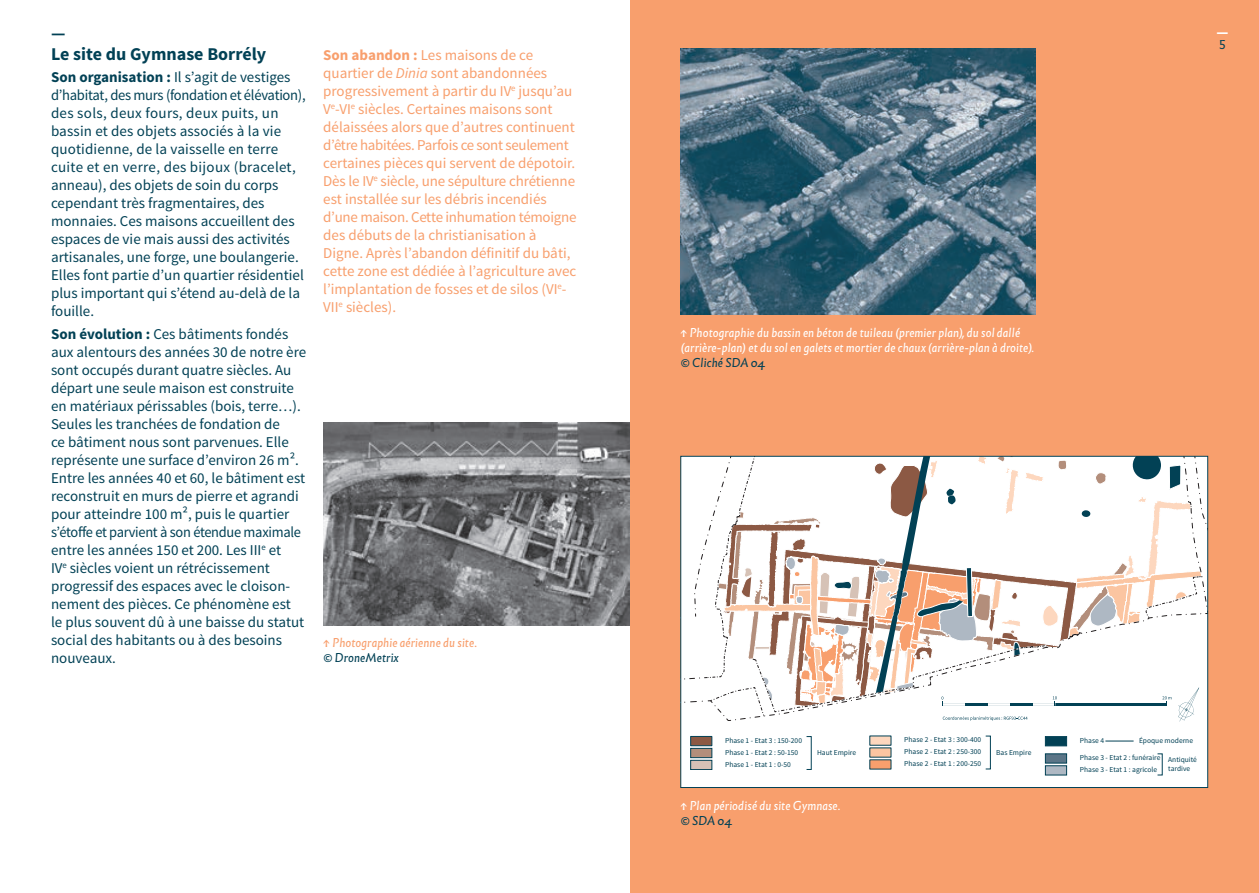
<style>
.page{position:relative;width:1259px;height:893px;background:#fff}
.page>*{position:absolute;margin:0;border:0;box-sizing:border-box;transform-origin:0 0}
.t1{font:700 18px "Source Sans Pro";color:#024155}
.t2{font:15px/18px "Source Sans Pro";color:#024155}
.t3{font:15px/18px "Source Sans Pro";color:#f89f6d}
.t4{font:900 15px "Source Sans Pro";color:#fff}
.t5{font:italic 12px/15px "Infini";color:#fff}
.t6{font:italic 12px "Infini";color:#024155}
.t7{font:italic 12px "Infini";color:#f89f6d}
.t8{font:12px "Infini";color:#024155}
.t9{font:7.5px/11.9px "Source Sans Pro";color:#024155}
.s1{font-weight:700}
.s2{font-style:italic}
</style>
<div class="page">
<div style="left:629px;top:0;width:630px;height:893px;background:#f89f6d"></div>
<img style="left:323px;top:423px;width:306px;height:202px">
<img style="left:680px;top:49px;width:355px;height:266px">
<div style="left:681px;top:456px;width:526px;height:331px;background:#fff"></div>
<div style="left:1045px;top:754px;width:21px;height:9px;background:#5b7587"></div>
<div style="left:1045px;top:754px;width:21px;height:9px;border:1px solid #024155"></div>
<div style="left:1045px;top:766px;width:21px;height:9px;background:#aeb8c3"></div>
<div style="left:1045px;top:737px;width:21px;height:9px;background:#024155"></div>
<div style="left:1045px;top:736px;width:22px;height:10px;border:1px solid #024155"></div>
<svg style="left:1105px;top:741px;width:28px;height:1px"></svg>
<div style="left:869px;top:736px;width:22px;height:9px;background:#fdd7be"></div>
<div style="left:870px;top:748px;width:21px;height:9px;background:#fbc5a1"></div>
<div style="left:869px;top:760px;width:22px;height:9px;background:#f89f6d"></div>
<div style="left:690px;top:748px;width:22px;height:10px;background:#b38e7b"></div>
<div style="left:690px;top:748px;width:22px;height:10px;border:1px solid #024155"></div>
<div style="left:690px;top:760px;width:22px;height:10px;background:#d6c2b6"></div>
<div style="left:690px;top:760px;width:22px;height:10px;border:1px solid #024155"></div>
<div style="left:690px;top:736px;width:22px;height:10px;background:#8c5944"></div>
<div style="left:690px;top:736px;width:22px;height:10px;border:1px solid #024155"></div>
<svg style="left:681px;top:456px;width:527px;height:265px"></svg>
<p class="t1" style="left:51px;top:21px;width:16px">—</p>
<p class="t1" style="left:51px;top:42px;width:217px">Le site du Gymnase Borrély</p>
<p class="t2" style="left:51px;top:69px;width:256px"><span class="s1">Son organisation :</span> Il s’agit de vestiges d’habitat, des murs (fondation et élévation), des sols, deux fours, deux puits, un bassin et des objets associés à la vie quotidienne, de la vaisselle en terre cuite et en verre, des bijoux (bracelet, anneau), des objets de soin du corps cependant très fragmentaires, des monnaies. Ces maisons accueillent des espaces de vie mais aussi des activités artisanales, une forge, une boulangerie.<br>Elles font partie d’un quartier résidentiel plus important qui s’étend au-delà de la fouille.</p>
<p class="t2" style="left:51px;top:325px;width:257px"><span class="s1">Son évolution :</span> Ces bâtiments fondés aux alentours des années 30 de notre ère sont occupés durant quatre siècles. Au départ une seule maison est construite en matériaux périssables (bois, terre…).<br>Seules les tranchées de fondation de<br>ce bâtiment nous sont parvenues. Elle représente une surface d’environ 26 m².<br>Entre les années 40 et 60, le bâtiment est reconstruit en murs de pierre et agrandi pour atteindre 100 m², puis le quartier s’étoffe et parvient à son étendue maximale entre les années 150 et 200. Les III<sup>e</sup> et<br>IV<sup>e</sup> siècles voient un rétrécissement progressif des espaces avec le cloison&shy;nement des pièces. Ce phénomène est<br>le plus souvent dû à une baisse du statut social des habitants ou à des besoins nouveaux.</p>
<p class="t3" style="left:323px;top:46px;width:255px"><span class="s1">Son abandon :</span> Les maisons de ce quartier de <span class="s2">Dinia</span> sont abandonnées progressivement à partir du IV<sup>e</sup> jusqu’au V<sup>e</sup>-VI<sup>e</sup> siècles. Certaines maisons sont délaissées alors que d’autres continuent d’être habitées. Parfois ce sont seulement certaines pièces qui servent de dépotoir.<br>Dès le IV<sup>e</sup> siècle, une sépulture chrétienne est installée sur les débris incendiés d’une maison. Cette inhumation témoigne des débuts de la christianisation à Digne. Après l’abandon définitif du bâti, cette zone est dédiée à l’agriculture avec l’implantation de fosses et de silos (VI<sup>e</sup>-VII<sup>e</sup> siècles).</p>
<p class="t7" style="left:323px;top:634px;width:155px">↑ Photographie aérienne du site.</p>
<p class="t6" style="left:323px;top:649px;width:77px">© DroneMetrix</p>
<p class="t5" style="left:680px;top:324px;width:355px">↑ Photographie du bassin en béton de tuileau (premier plan), du sol dallé (arrière-plan) et du sol en galets et mortier de chaux (arrière-plan à droite).</p>
<p class="t6" style="left:680px;top:353px;width:86px">© Cliché SDA 04</p>
<p class="t4" style="left:1216px;top:22px;width:13px">—</p>
<p class="t8" style="left:1219px;top:32px;width:8px">5</p>
<p class="t9" style="left:725px;top:735px;width:78px">Phase 1 - Etat 3 : 150-200<br>Phase 1 - Etat 2 : 50-150<br>Phase 1 - Etat 1 : 0-50</p>
<p class="t9" style="left:817px;top:747px;width:41px">Haut Empire</p>
<p class="t5" style="left:680px;top:797px;width:162px">↑ Plan périodisé du site Gymnase.</p>
<p class="t6" style="left:680px;top:811px;width:53px">© SDA 04</p>
<p class="t9" style="left:904px;top:734px;width:78px;text-align:justify">Phase 2 - Etat 3 : 300-400<br>Phase 2 - Etat 2 : 250-300<br>Phase 2 - Etat 1 : 200-250</p>
<p class="t9" style="left:996px;top:746px;width:37px">Bas Empire</p>
<p class="t9" style="left:1080px;top:735px;width:26px">Phase 4</p>
<p class="t9" style="left:1139px;top:735px;width:55px">Époque moderne</p>
<p class="t9" style="left:1168px;top:755px;width:30px;line-height:9px">Antiquité tardive</p>
<p class="t9" style="left:1080px;top:752px;width:82px">Phase 3 - Etat 2 : funéraire<br>Phase 3 - Etat 1 : agricole</p>
</div>
